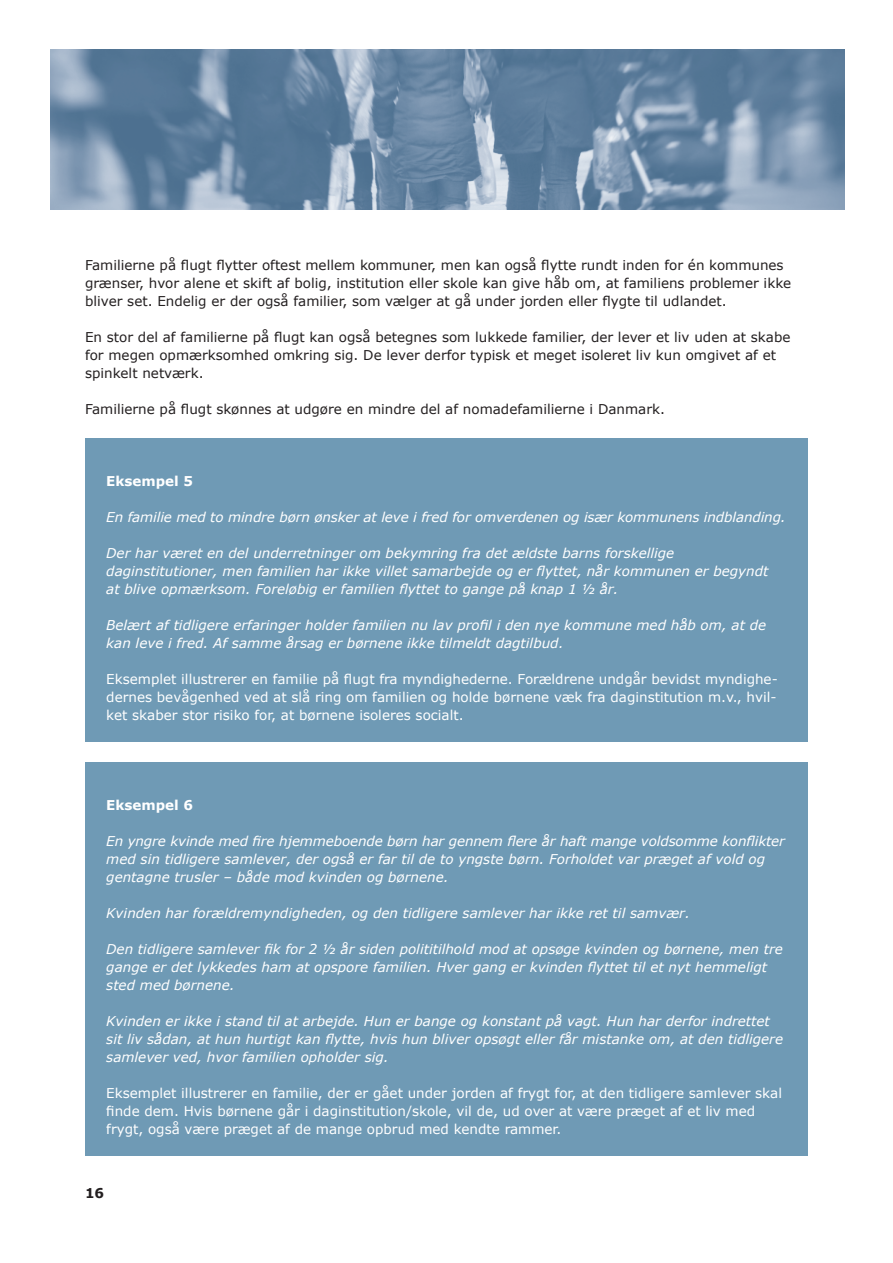
<style>
.page{position:relative;width:893px;height:1263px;background:#fff}
.page>*{position:absolute;margin:0;border:0;box-sizing:border-box;transform-origin:0 0}
.t1{font:italic 13.5px/18px "Verdana";color:#fff}
.t2{font:13.5px/18px "Verdana";color:#231f20}
.t3{font:13.5px/18px "Verdana";color:#fff;text-align:justify}
.t4{font:700 13.5px "Verdana";color:#fff}
.t5{font:700 13.5px "Verdana";color:#231f20}
</style>
<div class="page">
<div style="left:85px;top:438px;width:722px;height:303px;background:#6f9ab5"></div>
<div style="left:85px;top:762px;width:722px;height:393px;background:#6f9ab5"></div>
<img style="left:50px;top:50px;width:794px;height:160px">
<p class="t2" style="left:85px;top:256px;width:708px">Familierne på flugt flytter oftest mellem kommuner, men kan også flytte rundt inden for én kommunes grænser, hvor alene et skift af bolig, institution eller skole kan give håb om, at familiens problemer ikke bliver set. Endelig er der også familier, som vælger at gå under jorden eller flygte til udlandet.</p>
<p class="t2" style="left:85px;top:328px;width:707px">En stor del af familierne på flugt kan også betegnes som lukkede familier, der lever et liv uden at skabe for megen opmærksomhed omkring sig. De lever derfor typisk et meget isoleret liv kun omgivet af et spinkelt netværk.</p>
<p class="t2" style="left:85px;top:400px;width:582px">Familierne på flugt skønnes at udgøre en mindre del af nomadefamilierne i Danmark.</p>
<p class="t4" style="left:106px;top:472px;width:88px">Eksempel 5</p>
<p class="t1" style="left:106px;top:508px;width:681px">En familie med to mindre børn ønsker at leve i fred for omverdenen og især kommunens indblanding.</p>
<p class="t1" style="left:106px;top:544px;width:664px">Der har været en del underretninger om bekymring fra det ældste barns forskellige daginstitutioner, men familien har ikke villet samarbejde og er flyttet, når kommunen er begyndt at blive opmærksom. Foreløbig er familien flyttet to gange på knap 1 ½ år.</p>
<p class="t1" style="left:106px;top:616px;width:661px">Belært af tidligere erfaringer holder familien nu lav profil i den nye kommune med håb om, at de kan leve i fred. Af samme årsag er børnene ikke tilmeldt dagtilbud.</p>
<p class="t3" style="left:106px;top:670px;width:673px">Eksemplet illustrerer en familie på flugt fra myndighederne. Forældrene undgår bevidst myndighe&shy;dernes bevågenhed ved at slå ring om familien og holde børnene væk fra daginstitution m.v., hvil&shy;ket skaber stor risiko for, at børnene isoleres socialt.</p>
<p class="t4" style="left:106px;top:796px;width:88px">Eksempel 6</p>
<p class="t1" style="left:106px;top:832px;width:680px">En yngre kvinde med fire hjemmeboende børn har gennem flere år haft mange voldsomme konflikter med sin tidligere samlever, der også er far til de to yngste børn. Forholdet var præget af vold og gentagne trusler – både mod kvinden og børnene.</p>
<p class="t1" style="left:106px;top:904px;width:585px">Kvinden har forældremyndigheden, og den tidligere samlever har ikke ret til samvær.</p>
<p class="t1" style="left:106px;top:940px;width:678px">Den tidligere samlever fik for 2 ½ år siden polititilhold mod at opsøge kvinden og børnene, men tre gange er det lykkedes ham at opspore familien. Hver gang er kvinden flyttet til et nyt hemmeligt sted med børnene.</p>
<p class="t1" style="left:106px;top:1012px;width:678px">Kvinden er ikke i stand til at arbejde. Hun er bange og konstant på vagt. Hun har derfor indrettet sit liv sådan, at hun hurtigt kan flytte, hvis hun bliver opsøgt eller får mistanke om, at den tidligere samlever ved, hvor familien opholder sig.</p>
<p class="t3" style="left:106px;top:1084px;width:677px;text-align:left">Eksemplet illustrerer en familie, der er gået under jorden af frygt for, at den tidligere samlever skal finde dem. Hvis børnene går i daginstitution/skole, vil de, ud over at være præget af et liv med frygt, også være præget af de mange opbrud med kendte rammer.</p>
<p class="t5" style="left:85px;top:1183px;width:21px">16</p>
</div>
